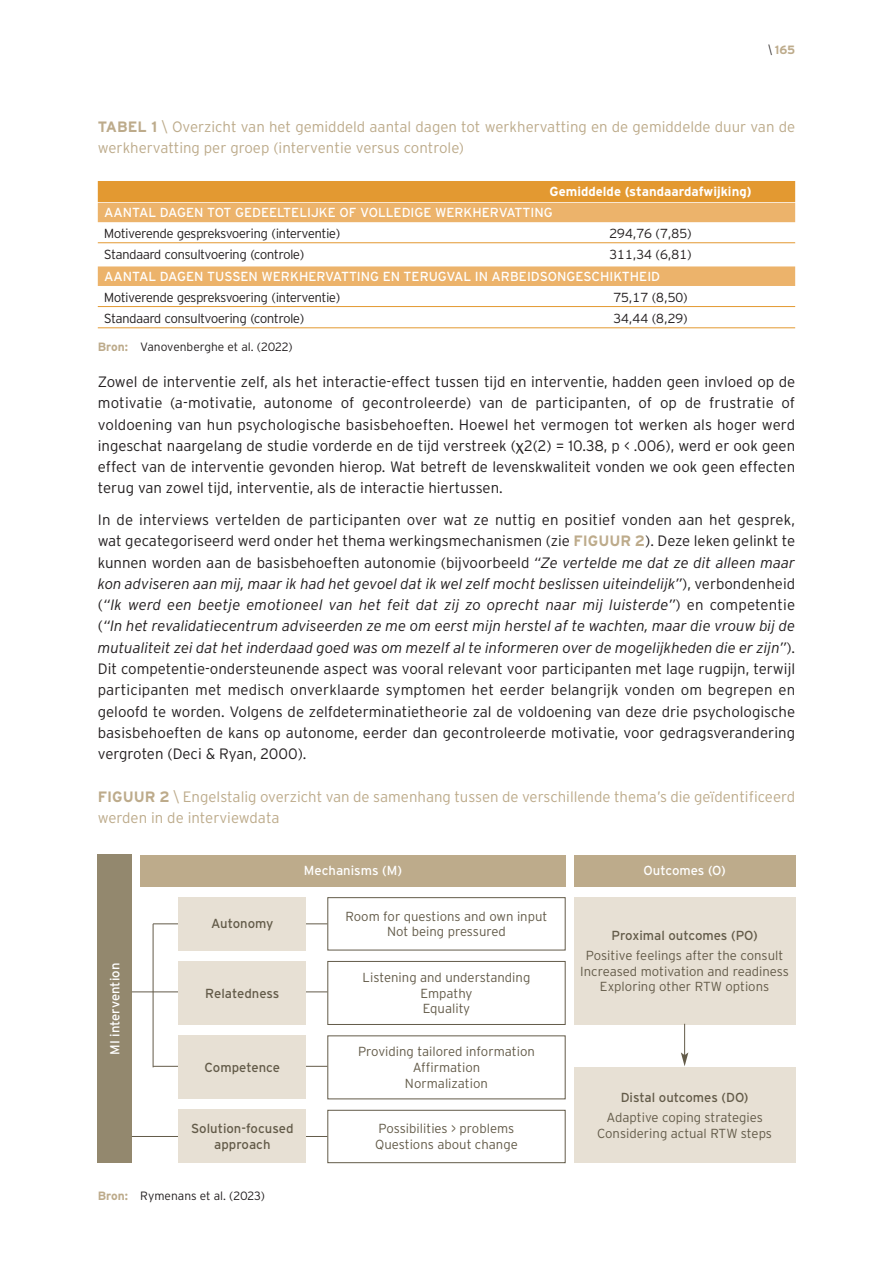
<style>
.page{position:relative;width:893px;height:1263px;background:#fff}
.page>*{position:absolute;margin:0;border:0;box-sizing:border-box;transform-origin:0 0}
.t1{font:300 15px/21.3px "Interstate";color:#231f20;text-align:justify}
.t2{font:300 15px/21.3px "Interstate";color:#bdab8b}
.t3{font:300 13.2px "Interstate";color:#635b49}
.t4{font:300 13.2px "Invesco Interstate";color:#231f20}
.t5{font:13.2px "Invesco Interstate";color:#fff}
.t6{font:13.2px/15.8px "Interstate";color:#635b49;text-align:center}
.t7{font:13.2px "Interstate";color:#fff}
.t8{font:700 13.2px "Interstate";color:#fff}
.t9{font:300 12px "Interstate";color:#231f20}
.t10{font:700 12px "Interstate";color:#bdab8b}
.s1{font-family:"Interstate Condensed";font-weight:300;color:#231f20}
.s2{font-weight:700}
.s3{font-weight:700;color:#bdab8b}
.s4{font-family:"Lucida Grande";font-weight:400}
.s5{font-style:italic}
</style>
<div class="page">
<div style="left:98px;top:181px;width:697px;height:21px;background:#e39931"></div>
<div style="left:98px;top:203px;width:697px;height:19px;background:#ecb36b"></div>
<hr style="left:98px;top:242px;width:697px;height:1px;background:#e39931">
<div style="left:98px;top:266px;width:697px;height:20px;background:#ecb36b"></div>
<hr style="left:98px;top:306px;width:697px;height:1px;background:#e39931">
<hr style="left:98px;top:327px;width:697px;height:1px;background:#e39931">
<div style="left:98px;top:855px;width:34px;height:308px;background:#93886e"></div>
<div style="left:140px;top:855px;width:426px;height:32px;background:#bdab8b"></div>
<div style="left:574px;top:855px;width:221px;height:32px;background:#bdab8b"></div>
<div style="left:327px;top:897px;width:239px;height:53px;border:1px solid #635b49"></div>
<div style="left:327px;top:1110px;width:239px;height:53px;border:1px solid #635b49"></div>
<div style="left:327px;top:961px;width:239px;height:64px;border:1px solid #635b49"></div>
<hr style="left:132px;top:1136px;width:195px;height:1px;background:#635b49">
<hr style="left:153px;top:1066px;width:174px;height:1px;background:#635b49">
<hr style="left:132px;top:991px;width:195px;height:1px;background:#635b49">
<hr style="left:153px;top:923px;width:174px;height:1px;background:#635b49">
<div style="left:179px;top:1110px;width:127px;height:53px;background:#e7e0d4"></div>
<div style="left:179px;top:897px;width:127px;height:53px;background:#e7e0d4"></div>
<div style="left:574px;top:897px;width:221px;height:128px;background:#e7e0d4"></div>
<div style="left:574px;top:1067px;width:221px;height:96px;background:#e7e0d4"></div>
<div style="left:179px;top:961px;width:127px;height:64px;background:#e7e0d4"></div>
<div style="left:179px;top:1035px;width:127px;height:64px;background:#e7e0d4"></div>
<hr style="left:153px;top:924px;width:1px;height:143px;background:#635b49">
<hr style="left:684px;top:1024px;width:1px;height:31px;background:#635b49">
<svg style="left:681px;top:1052px;width:7px;height:14px"></svg>
<p class="t10" style="left:768px;top:45px;width:28px"><span class="s1">\</span> 165</p>
<p class="t2" style="left:98px;top:117px;width:699px"><span class="s2">TABEL 1</span> \ Overzicht van het gemiddeld aantal dagen tot werkhervatting en de gemiddelde duur van de werkhervatting per groep (interventie versus controle)</p>
<p class="t8" style="left:550px;top:186px;width:203px">Gemiddelde (standaardafwijking)</p>
<p class="t5" style="left:104px;top:207px;width:450px">AANTAL DAGEN TOT GEDEELTELIJKE OF VOLLEDIGE WERKHERVATTING</p>
<p class="t4" style="left:104px;top:228px;width:238px">Motiverende gespreksvoering (interventie)</p>
<p class="t4" style="left:609px;top:228px;width:84px">294,76 (7,85)</p>
<p class="t4" style="left:104px;top:250px;width:202px">Standaard consultvoering (controle)</p>
<p class="t4" style="left:609px;top:250px;width:84px">311,34 (6,81)</p>
<p class="t5" style="left:104px;top:271px;width:557px">AANTAL DAGEN TUSSEN WERKHERVATTING EN TERUGVAL IN ARBEIDSONGESCHIKTHEID</p>
<p class="t4" style="left:104px;top:292px;width:238px">Motiverende gespreksvoering (interventie)</p>
<p class="t4" style="left:613px;top:292px;width:76px">75,17 (8,50)</p>
<p class="t4" style="left:104px;top:314px;width:202px">Standaard consultvoering (controle)</p>
<p class="t4" style="left:613px;top:314px;width:76px">34,44 (8,29)</p>
<p class="t9" style="left:98px;top:342px;width:196px"><span class="s3">Bron:</span> Vanovenberghe et al. (2022)</p>
<p class="t1" style="left:98px;top:372px;width:699px">Zowel de interventie zelf, als het interactie-effect tussen tijd en interventie, hadden geen invloed op de motivatie (a-motivatie, autonome of gecontroleerde) van de participanten, of op de frustratie of voldoening van hun psychologische basisbehoeften. Hoewel het vermogen tot werken als hoger werd ingeschat naargelang de studie vorderde en de tijd verstreek (<span class="s4">χ</span>2(2) = 10.38, p &lt; .006), werd er ook geen effect van de interventie gevonden hierop. Wat betreft de levenskwaliteit vonden we ook geen effecten terug van zowel tijd, interventie, als de interactie hiertussen.</p>
<p class="t1" style="left:98px;top:510px;width:699px">In de interviews vertelden de participanten over wat ze nuttig en positief vonden aan het gesprek, wat gecategoriseerd werd onder het thema werkingsmechanismen (zie <span class="s3">FIGUUR 2</span>). Deze leken gelinkt te kunnen worden aan de basisbehoeften autonomie (bijvoorbeeld <span class="s5">“Ze vertelde me dat ze dit alleen maar kon adviseren aan mij, maar ik had het gevoel dat ik wel zelf mocht beslissen uiteindelijk”</span>), verbondenheid (<span class="s5">“Ik werd een beetje emotioneel van het feit dat zij zo oprecht naar mij luisterde”</span>) en competentie (<span class="s5">“In het revalidatiecentrum adviseerden ze me om eerst mijn herstel af te wachten, maar die vrouw bij de mutualiteit zei dat het inderdaad goed was om mezelf al te informeren over de mogelijkheden die er zijn”</span>).<br>Dit competentie-ondersteunende aspect was vooral relevant voor participanten met lage rugpijn, terwijl participanten met medisch onverklaarde symptomen het eerder belangrijk vonden om begrepen en geloofd te worden. Volgens de zelfdeterminatietheorie zal de voldoening van deze drie psychologische basisbehoeften de kans op autonome, eerder dan gecontroleerde motivatie, voor gedragsverandering vergroten (Deci &amp; Ryan, 2000).</p>
<p class="t2" style="left:98px;top:787px;width:699px"><span class="s2">FIGUUR 2</span> \ Engelstalig overzicht van de samenhang tussen de verschillende thema’s die geïdentificeerd werden in de interviewdata</p>
<p class="t7" style="left:110px;top:1055px;width:94px;rotate:-90deg">MI intervention</p>
<p class="t6" style="left:211px;top:917px;width:64px">Autonomy</p>
<p class="t6" style="left:205px;top:986px;width:76px">Relatedness</p>
<p class="t6" style="left:205px;top:1060px;width:77px">Competence</p>
<p class="t6" style="left:191px;top:1122px;width:104px">Solution-focused approach</p>
<p class="t7" style="left:304px;top:866px;width:100px">Mechanisms (M)</p>
<p class="t7" style="left:643px;top:866px;width:84px">Outcomes (O)</p>
<p class="t3" style="left:346px;top:911px;width:203px">Room for questions and own input</p>
<p class="t3" style="left:387px;top:927px;width:120px">Not being pressured</p>
<p class="t6" style="left:611px;top:928px;width:148px">Proximal outcomes (PO)</p>
<p class="t3" style="left:586px;top:950px;width:199px">Positive feelings after the consult</p>
<p class="t3" style="left:580px;top:966px;width:210px">Increased motivation and readiness</p>
<p class="t3" style="left:600px;top:982px;width:171px">Exploring other RTW options</p>
<p class="t3" style="left:363px;top:972px;width:169px">Listening and understanding</p>
<p class="t3" style="left:420px;top:988px;width:54px">Empathy</p>
<p class="t3" style="left:423px;top:1004px;width:49px">Equality</p>
<p class="t3" style="left:358px;top:1046px;width:178px">Providing tailored information</p>
<p class="t3" style="left:413px;top:1062px;width:69px">Affirmation</p>
<p class="t3" style="left:405px;top:1078px;width:85px">Normalization</p>
<p class="t3" style="left:379px;top:1123px;width:137px">Possibilities &gt; problems</p>
<p class="t3" style="left:375px;top:1139px;width:144px">Questions about change</p>
<p class="t6" style="left:621px;top:1090px;width:129px">Distal outcomes (DO)</p>
<p class="t3" style="left:606px;top:1112px;width:158px">Adaptive coping strategies</p>
<p class="t3" style="left:597px;top:1128px;width:176px">Considering actual RTW steps</p>
<p class="t9" style="left:98px;top:1191px;width:169px"><span class="s3">Bron:</span> Rymenans et al. (2023)</p>
</div>
